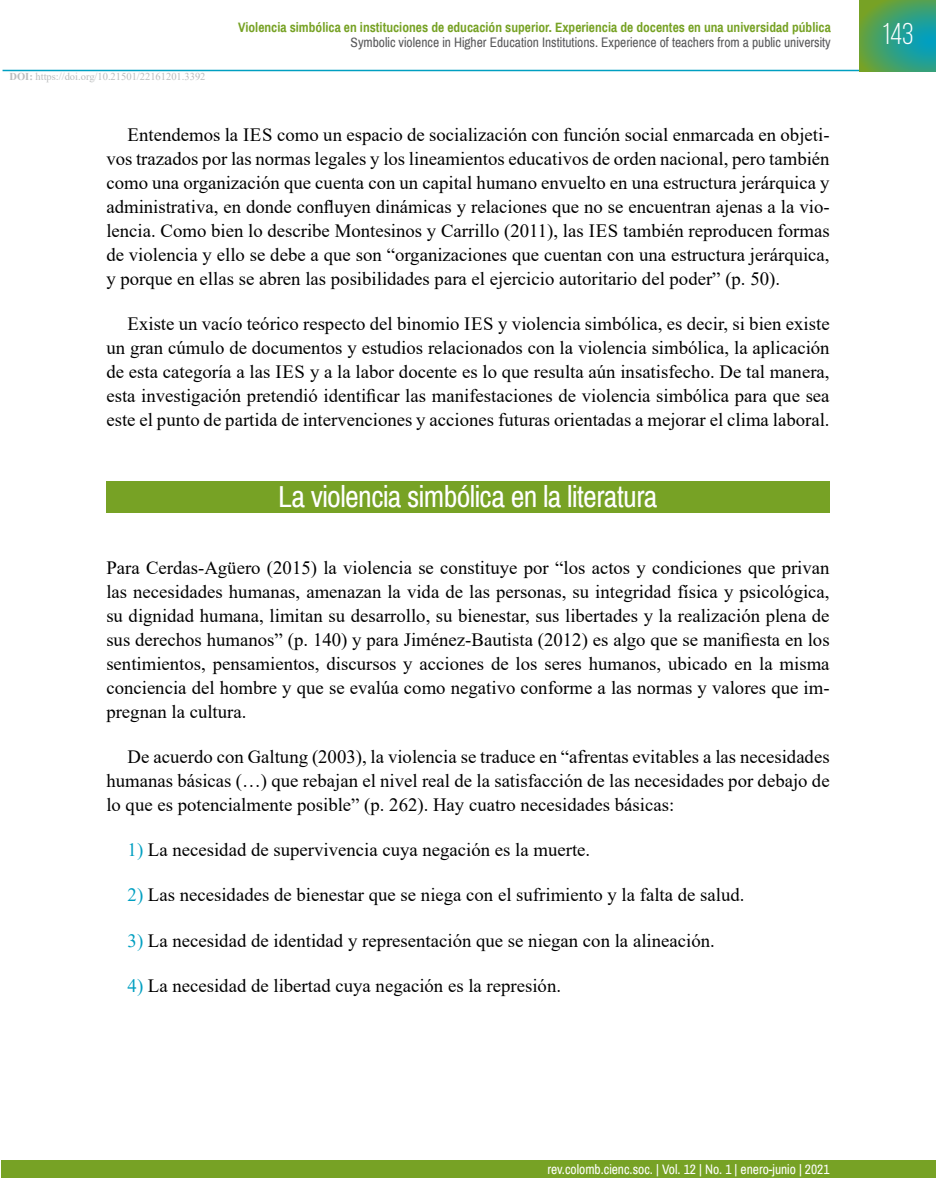
<style>
.page{position:relative;width:936px;height:1191px;background:#fff}
.page>*{position:absolute;margin:0;border:0;box-sizing:border-box;transform-origin:0 0}
.t1{font:30px "Archivo Narrow";letter-spacing:-.02em;color:#fff}
.t2{font:30px "Bebas Neue";color:#fff}
.t3{font:18.75px/24px "Times New Roman";color:#000;text-align:justify}
.t4{font:700 13.5px "Archivo Narrow";color:#77a225}
.t5{font:13.5px "Archivo Narrow";color:#58585a}
.t6{font:13.5px "Archivo Narrow";color:#fff}
.t7{font:10.5px "Times New Roman";color:#bbbdbe}
.s1{font-weight:700}
.s2{color:#009fc1}
</style>
<div class="page">
<div style="left:2px;top:1160px;width:933px;height:18px;background:#77a225"></div>
<hr style="left:3px;top:70px;width:856px;height:1px;background:#009fc1">
<svg style="left:859px;top:0;width:76px;height:71px;background:#3da070"></svg>
<div style="left:106px;top:481px;width:723px;height:31px;background:#77a225"></div>
<p class="t7" style="left:10px;top:69px;width:197px"><span class="s1">DOI:</span> https://doi.org/10.21501/22161201.3392</p>
<p class="t4" style="left:238px;top:19px;width:594px">Violencia simbólica en instituciones de educación superior. Experiencia de docentes en una universidad pública</p>
<p class="t5" style="left:350px;top:34px;width:481px">Symbolic violence in Higher Education Institutions. Experience of teachers from a public university</p>
<p class="t3" style="left:106px;top:122px;width:724px;text-indent:21px">Entendemos la IES como un espacio de socialización con función social enmarcada en objeti&shy;vos trazados por las normas legales y los lineamientos educativos de orden nacional, pero también como una organización que cuenta con un capital humano envuelto en una estructura jerárquica y administrativa, en donde confluyen dinámicas y relaciones que no se encuentran ajenas a la vio&shy;lencia. Como bien lo describe Montesinos y Carrillo (2011), las IES también reproducen formas de violencia y ello se debe a que son “organizaciones que cuentan con una estructura jerárquica, y porque en ellas se abren las posibilidades para el ejercicio autoritario del poder” (p. 50).</p>
<p class="t3" style="left:106px;top:311px;width:724px;text-indent:21px">Existe un vacío teórico respecto del binomio IES y violencia simbólica, es decir, si bien existe un gran cúmulo de documentos y estudios relacionados con la violencia simbólica, la aplicación de esta categoría a las IES y a la labor docente es lo que resulta aún insatisfecho. De tal manera, esta investigación pretendió identificar las manifestaciones de violencia simbólica para que sea este el punto de partida de intervenciones y acciones futuras orientadas a mejorar el clima laboral.</p>
<h1 class="t1" style="left:278px;top:478px;width:381px">La violencia simbólica en la literatura</h1>
<p class="t3" style="left:106px;top:554px;width:724px">Para Cerdas-Agüero (2015) la violencia se constituye por “los actos y condiciones que privan las necesidades humanas, amenazan la vida de las personas, su integridad física y psicológica, su dignidad humana, limitan su desarrollo, su bienestar, sus libertades y la realización plena de sus derechos humanos” (p. 140) y para Jiménez-Bautista (2012) es algo que se manifiesta en los sentimientos, pensamientos, discursos y acciones de los seres humanos, ubicado en la misma conciencia del hombre y que se evalúa como negativo conforme a las normas y valores que im&shy;pregnan la cultura.</p>
<p class="t3" style="left:106px;top:744px;width:724px;text-indent:21px">De acuerdo con Galtung (2003), la violencia se traduce en “afrentas evitables a las necesidades humanas básicas (…) que rebajan el nivel real de la satisfacción de las necesidades por debajo de lo que es potencialmente posible” (p. 262). Hay cuatro necesidades básicas:</p>
<p class="t3" style="left:128px;top:837px;width:464px"><span class="s2">1)</span> La necesidad de supervivencia cuya negación es la muerte.</p>
<p class="t3" style="left:128px;top:882px;width:618px"><span class="s2">2)</span> Las necesidades de bienestar que se niega con el sufrimiento y la falta de salud.</p>
<p class="t3" style="left:128px;top:928px;width:588px"><span class="s2">3)</span> La necesidad de identidad y representación que se niegan con la alineación.</p>
<p class="t3" style="left:128px;top:973px;width:435px"><span class="s2">4)</span> La necesidad de libertad cuya negación es la represión.</p>
<h1 class="t2" style="left:881px;top:18px;width:33px">143</h1>
<p class="t6" style="left:547px;top:1160px;width:284px">rev.colomb.cienc.soc. | Vol. 12 | No. 1 | enero-junio | 2021</p>
</div>
